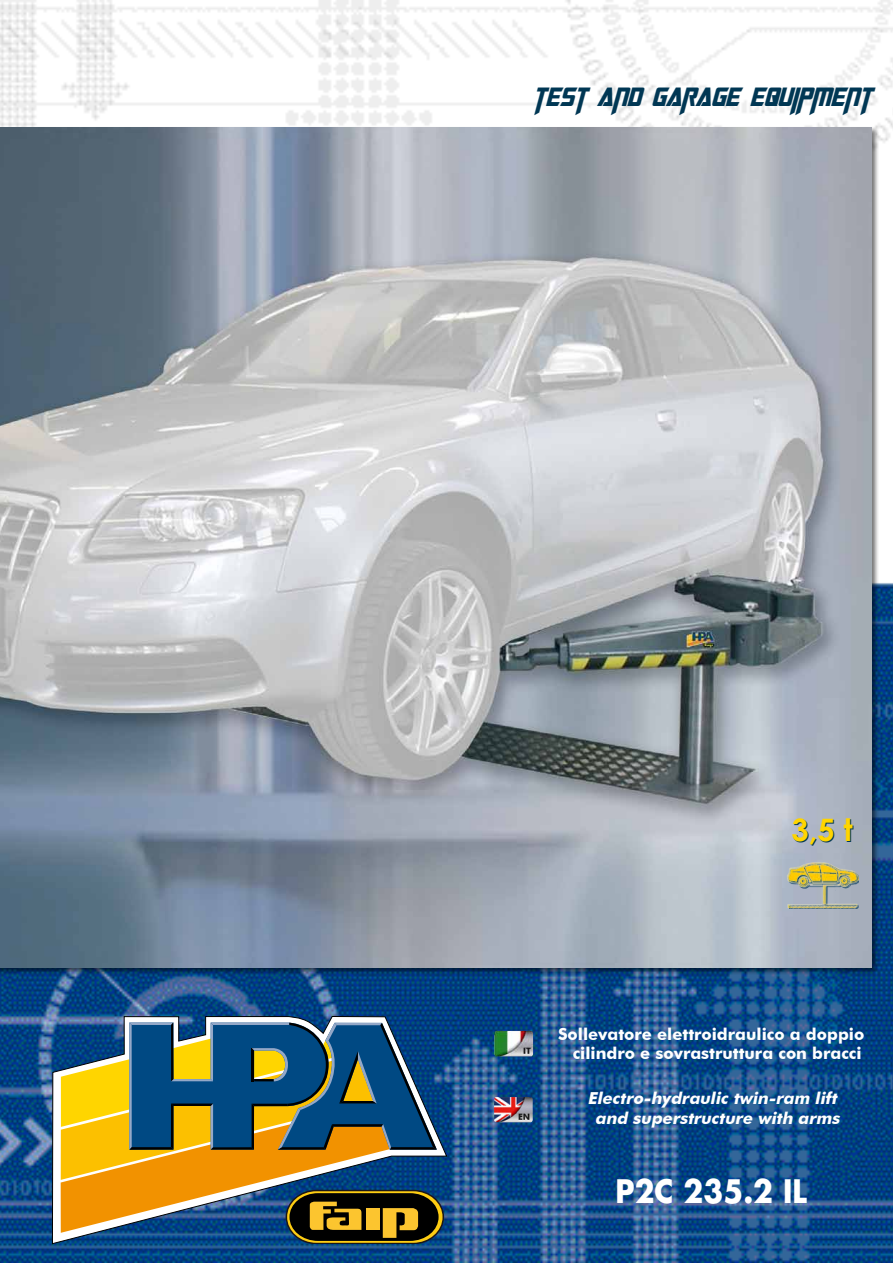
<style>
.page{position:relative;width:893px;height:1263px;background:#fff}
.page>*{position:absolute;margin:0;border:0;box-sizing:border-box;transform-origin:0 0}
.nome_ponte{font:700 31.5px "Futura";color:#fff;scale:.92 1}
.NomeMacchina_HLV_Bla{font:700 30.9px "Century Gothic";color:#ffd500}
.t1{font:italic 27px "Cybertron Moviecaps";color:#003754}
.testi_ITA_10{font:700 16.5px/19.5px "Futura BT";color:#fff;text-align:right}
.testi_ENG_10{font:italic 700 16.5px/19.5px "Futura BT";color:#fff;text-align:center}
</style>
<div class="page">
<img style="left:0;top:0;width:893px;height:1263px">
<svg style="left:52px;top:1016px;width:395px;height:228px"></svg>
<svg style="left:61px;top:1180px;width:366px;height:53px;background:#8a7c5b"></svg>
<svg style="left:61px;top:1022px;width:376px;height:158px;background:#69775a"></svg>
<svg style="left:286px;top:1190px;width:158px;height:54px;background:#574919"></svg>
<div style="left:0;top:126px;width:879px;height:849px;background:#000;opacity:.55"></div>
<img style="left:0;top:128px;width:871px;height:839px">
<svg style="left:789px;top:863px;width:70px;height:46px"></svg>
<img style="left:786px;top:861px;width:72px;height:47px">
<img style="left:494px;top:1031px;width:39px;height:25px">
<img style="left:494px;top:1097px;width:39px;height:25px">
<h3 class="t1" style="left:533px;top:79px;width:340px">TEST AND GARAGE EQUIPMENT</h3>
<p class="NomeMacchina_HLV_Bla" style="left:791px;top:810px;width:63px">3,5 t</p>
<p class="testi_ITA_10" style="left:558px;top:1024px;width:308px">Sollevatore elettroidraulico a doppio cilindro e sovrastruttura con bracci</p>
<p class="testi_ENG_10" style="left:587px;top:1088px;width:257px">Electro-hydraulic twin-ram lift and superstructure with arms</p>
<p class="nome_ponte" style="left:615px;top:1169px;width:209px">P2C 235.2 IL</p>
</div>
